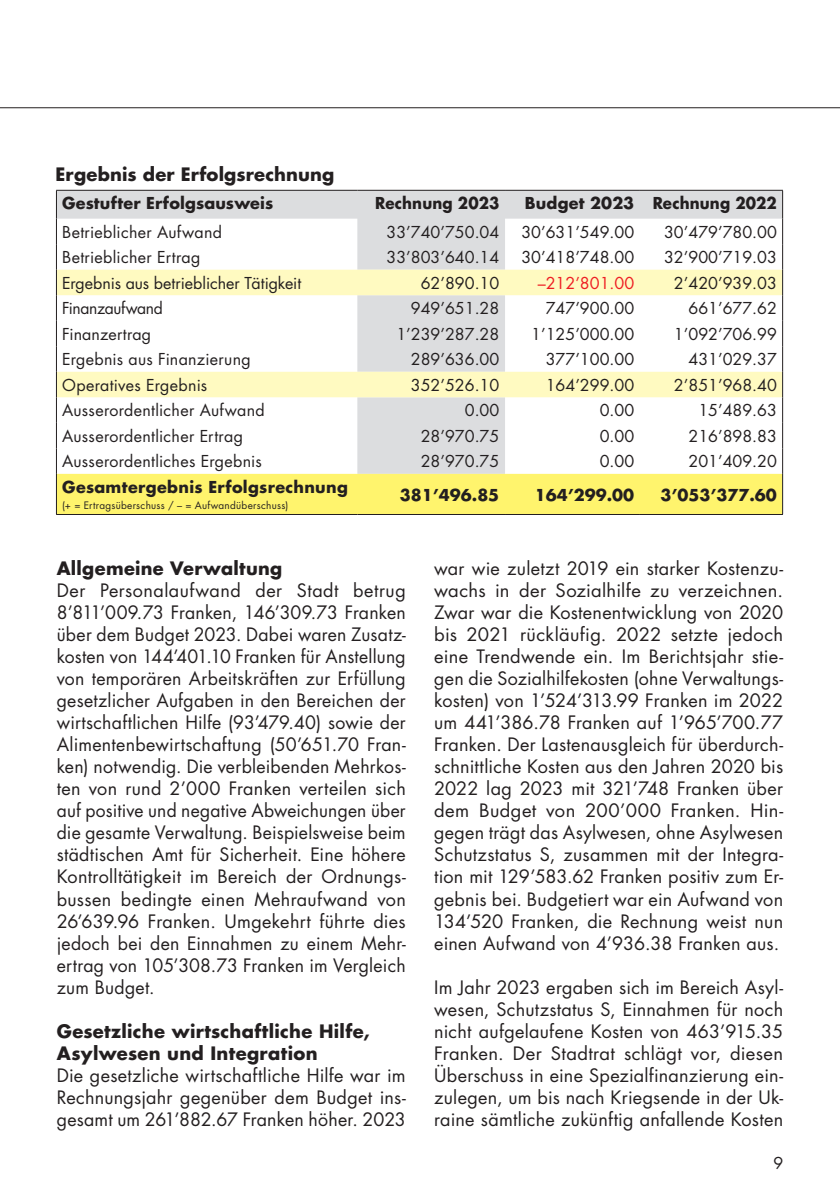
<style>
.page{position:relative;width:840px;height:1191px;background:#fff}
.page>*{position:absolute;margin:0;border:0;box-sizing:border-box;transform-origin:0 0}
.t1{font:18px/22px "Futura LT";letter-spacing:.01em;color:#231f20;text-align:justify}
.t2{font:700 18px/22px "Futura LT";letter-spacing:.015em;color:#231f20}
.t3{font:16px "Futura LT";color:#231f20}
.t4{font:16px "Futura LT";letter-spacing:.02em;color:#231f20}
.t5{font:700 16px "Futura LT";letter-spacing:.01em;color:#231f20}
.t6{font:16px "Futura LT";letter-spacing:-.025em;color:#231f20}
.t7{font:700 16px "Futura LT";letter-spacing:.01em;color:#231f20;scale:.94 1}
.t8{font:16px "Futura LT";color:#ee1d23}
.t9{font:10px "Futura LT";letter-spacing:.025em;color:#231f20}
</style>
<div class="page">
<hr style="left:0;top:107px;width:839px;height:1px;background:#231f20">
<hr style="left:56px;top:190px;width:301px;height:1px;background:#231f20">
<hr style="left:357px;top:190px;width:147px;height:1px;background:#231f20">
<hr style="left:504px;top:190px;width:135px;height:1px;background:#231f20">
<hr style="left:639px;top:190px;width:143px;height:1px;background:#231f20">
<svg style="left:56px;top:191px;width:726px;height:323px"></svg>
<hr style="left:56px;top:474px;width:1px;height:40px;background:#231f20">
<hr style="left:781px;top:474px;width:1px;height:40px;background:#231f20">
<hr style="left:56px;top:514px;width:301px;height:1px;background:#231f20">
<hr style="left:357px;top:514px;width:147px;height:1px;background:#231f20">
<hr style="left:504px;top:514px;width:135px;height:1px;background:#231f20">
<hr style="left:639px;top:514px;width:143px;height:1px;background:#231f20">
<p class="t2" style="left:56px;top:163px;width:280px">Ergebnis der Erfolgsrechnung</p>
<p class="t5" style="left:62px;top:193px;width:212px">Gestufter Erfolgsausweis</p>
<p class="t7" style="left:375px;top:193px;width:133px">Rechnung 2023</p>
<p class="t5" style="left:524px;top:193px;width:253px">Budget 2023 Rechnung 2022</p>
<p class="t4" style="left:62px;top:221px;width:161px">Betrieblicher Aufwand</p>
<p class="t3" style="left:386px;top:221px;width:114px">33’740’750.04</p>
<p class="t3" style="left:521px;top:221px;width:114px">30’631’549.00</p>
<p class="t3" style="left:663px;top:221px;width:114px">30’479’780.00</p>
<p class="t4" style="left:62px;top:247px;width:140px">Betrieblicher Ertrag</p>
<p class="t3" style="left:386px;top:247px;width:114px">33’803’640.14</p>
<p class="t3" style="left:521px;top:247px;width:114px">30’418’748.00</p>
<p class="t3" style="left:663px;top:247px;width:114px">32’900’719.03</p>
<p class="t3" style="left:62px;top:272px;width:240px">Ergebnis aus betrieblicher Tätigkeit</p>
<p class="t3" style="left:420px;top:272px;width:80px">62’890.10</p>
<p class="t8" style="left:537px;top:272px;width:98px">–212’801.00</p>
<p class="t3" style="left:673px;top:272px;width:104px">2’420’939.03</p>
<p class="t6" style="left:62px;top:298px;width:102px">Finanzaufwand</p>
<p class="t3" style="left:410px;top:298px;width:90px">949’651.28</p>
<p class="t3" style="left:545px;top:298px;width:90px">747’900.00</p>
<p class="t3" style="left:688px;top:298px;width:90px">661’677.62</p>
<p class="t3" style="left:62px;top:323px;width:90px">Finanzertrag</p>
<p class="t3" style="left:396px;top:323px;width:104px">1’239’287.28</p>
<p class="t3" style="left:531px;top:323px;width:104px">1’125’000.00</p>
<p class="t3" style="left:673px;top:323px;width:104px">1’092’706.99</p>
<p class="t3" style="left:62px;top:349px;width:190px">Ergebnis aus Finanzierung</p>
<p class="t3" style="left:410px;top:349px;width:90px">289’636.00</p>
<p class="t3" style="left:545px;top:349px;width:90px">377’100.00</p>
<p class="t3" style="left:688px;top:349px;width:90px">431’029.37</p>
<p class="t4" style="left:62px;top:374px;width:147px">Operatives Ergebnis</p>
<p class="t3" style="left:410px;top:374px;width:90px">352’526.10</p>
<p class="t3" style="left:545px;top:374px;width:90px">164’299.00</p>
<p class="t3" style="left:673px;top:374px;width:104px">2’851’968.40</p>
<p class="t4" style="left:62px;top:400px;width:204px">Ausserordentlicher Aufwand</p>
<p class="t3" style="left:464px;top:400px;width:36px">0.00</p>
<p class="t3" style="left:599px;top:400px;width:36px">0.00</p>
<p class="t3" style="left:698px;top:400px;width:80px">15’489.63</p>
<p class="t4" style="left:62px;top:425px;width:182px">Ausserordentlicher Ertrag</p>
<p class="t3" style="left:420px;top:425px;width:80px">28’970.75</p>
<p class="t3" style="left:599px;top:425px;width:36px">0.00</p>
<p class="t3" style="left:688px;top:425px;width:90px">216’898.83</p>
<p class="t4" style="left:62px;top:451px;width:201px">Ausserordentliches Ergebnis</p>
<p class="t3" style="left:420px;top:451px;width:80px">28’970.75</p>
<p class="t3" style="left:599px;top:451px;width:36px">0.00</p>
<p class="t3" style="left:688px;top:451px;width:90px">201’409.20</p>
<p class="t5" style="left:62px;top:476px;width:287px">Gesamtergebnis Erfolgsrechnung</p>
<p class="t9" style="left:62px;top:499px;width:227px">(+ = Ertragsüberschuss / – = Aufwandüberschuss)</p>
<p class="t5" style="left:400px;top:484px;width:101px">381’496.85</p>
<p class="t5" style="left:534px;top:484px;width:101px">164’299.00</p>
<p class="t5" style="left:660px;top:484px;width:118px">3’053’377.60</p>
<p class="t2" style="left:57px;top:557px;width:227px">Allgemeine Verwaltung</p>
<p class="t1" style="left:57px;top:580px;width:350px">Der Personalaufwand der Stadt betrug 8’811’009.73 Franken, 146’309.73 Franken über dem Budget 2023. Dabei waren Zusatz&shy;kosten von 144’401.10 Franken für Anstellung von temporären Arbeitskräften zur Erfüllung gesetzlicher Aufgaben in den Bereichen der wirtschaftlichen Hilfe (93’479.40) sowie der Alimentenbewirtschaftung (50’651.70 Fran&shy;ken) notwendig. Die verbleibenden Mehrkos&shy;ten von rund 2’000 Franken verteilen sich auf positive und negative Abweichungen über die gesamte Verwaltung. Beispielsweise beim städtischen Amt für Sicherheit. Eine höhere Kontrolltätigkeit im Bereich der Ordnungs&shy;bussen bedingte einen Mehraufwand von 26’639.96 Franken. Umgekehrt führte dies jedoch bei den Einnahmen zu einem Mehr&shy;ertrag von 105’308.73 Franken im Vergleich zum Budget.</p>
<p class="t2" style="left:57px;top:1019px;width:314px">Gesetzliche wirtschaftliche Hilfe,<br>Asylwesen und Integration</p>
<p class="t1" style="left:57px;top:1064px;width:350px">Die gesetzliche wirtschaftliche Hilfe war im Rechnungsjahr gegenüber dem Budget ins&shy;gesamt um 261’882.67 Franken höher. 2023</p>
<p class="t1" style="left:434px;top:558px;width:350px">war wie zuletzt 2019 ein starker Kostenzu&shy;wachs in der Sozialhilfe zu verzeichnen.<br>Zwar war die Kostenentwicklung von 2020 bis 2021 rückläufig. 2022 setzte jedoch eine Trendwende ein. Im Berichtsjahr stie&shy;gen die Sozialhilfekosten (ohne Verwaltungs&shy;kosten) von 1’524’313.99 Franken im 2022 um 441’386.78 Franken auf 1’965’700.77<br>Franken. Der Lastenausgleich für überdurch&shy;schnittliche Kosten aus den Jahren 2020 bis 2022 lag 2023 mit 321’748 Franken über dem Budget von 200’000 Franken. Hin&shy;gegen trägt das Asylwesen, ohne Asylwesen Schutzstatus S, zusammen mit der Integra&shy;tion mit 129’583.62 Franken positiv zum Er&shy;gebnis bei. Budgetiert war ein Aufwand von 134’520 Franken, die Rechnung weist nun einen Aufwand von 4’936.38 Franken aus.</p>
<p class="t1" style="left:434px;top:976px;width:350px">Im Jahr 2023 ergaben sich im Bereich Asyl&shy;wesen, Schutzstatus S, Einnahmen für noch nicht aufgelaufene Kosten von 463’915.35<br>Franken. Der Stadtrat schlägt vor, diesen Überschuss in eine Spezialfinanzierung ein&shy;zulegen, um bis nach Kriegsende in der Uk&shy;raine sämtliche zukünftig anfallende Kosten</p>
<p class="t3" style="left:773px;top:1153px;width:11px">9</p>
</div>
